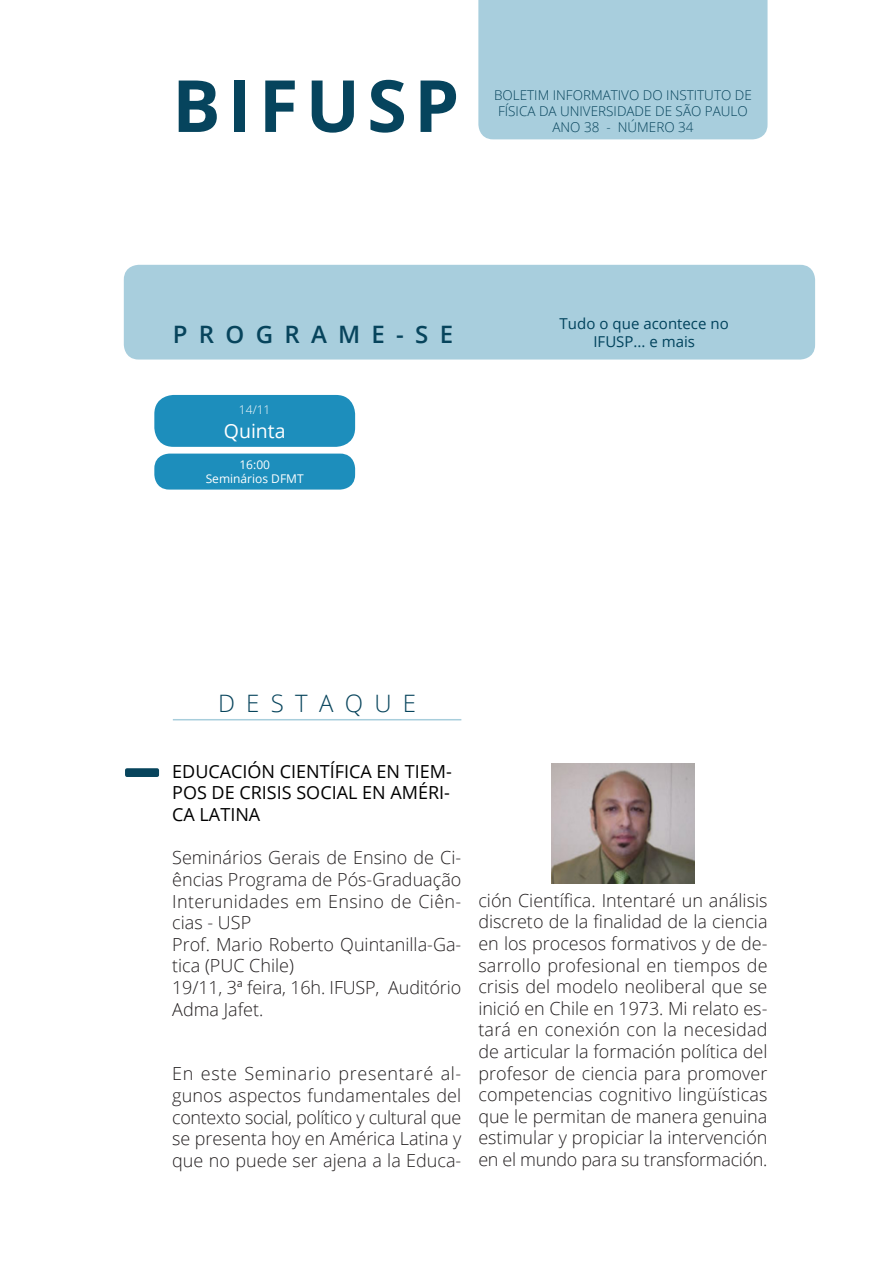
<style>
.page{position:relative;width:893px;height:1263px;background:#fff}
.page>*{position:absolute;margin:0;border:0;box-sizing:border-box;transform-origin:0 0}
.BIFUSP{font:700 72px "Open Sans";letter-spacing:.1em;color:#06445d}
.t1{font:600 24px "Open Sans";letter-spacing:.47em;color:#07445c}
.t2{font:300 24px "Open Sans";letter-spacing:.47em;color:#07445c}
.Dia_da_semana{font:19.5px "Open Sans";color:#fff}
.Corpo_de_texto{font:300 18px/21.6px "Open Sans";color:#231f20;text-align:justify}
.Título_do_conteúdo{font:18px/21.6px "Open Sans";color:#000;text-align:justify}
.Dia_da_semana-2{font:15px/18px "Open Sans";color:#00425c;text-align:center}
.Subtítulo_de_capa{font:300 13.5px/16.2px "Open Sans";color:#07445c}
.Texto_do_box{font:12px "Open Sans";color:#fff}
.Dia_do_mês{font:300 12px "Open Sans";color:#fff}
</style>
<div class="page">
<div style="left:124px;top:265px;width:691px;height:94px;background:#a8cedd;border-radius:15px"></div>
<div style="left:478px;top:0;width:289px;height:139px;background:#a8cedd"></div>
<hr style="left:173px;top:719px;width:288px;height:1px;background:#a8cedc">
<div style="left:126px;top:769px;width:32px;height:7px;background:#07445c"></div>
<div style="left:125px;top:768px;width:34px;height:9px;border:2px solid #07445c"></div>
<img style="left:551px;top:763px;width:144px;height:120px">
<div style="left:154px;top:454px;width:201px;height:36px;background:#1d8ebc;border-radius:15px"></div>
<div style="left:154px;top:395px;width:201px;height:52px;background:#1d8ebc;border-radius:19px"></div>
<p class="BIFUSP" style="left:172px;top:55px;width:289px">BIFUSP</p>
<p class="Subtítulo_de_capa" style="left:494px;top:86px;width:259px">BOLETIM INFORMATIVO DO INSTITUTO DE<br>FÍSICA DA UNIVERSIDADE DE SÃO PAULO</p>
<p class="Subtítulo_de_capa" style="left:552px;top:119px;width:143px">ANO 38 - NÚMERO 34</p>
<p class="t1" style="left:173px;top:318px;width:282px">PROGRAME-SE</p>
<p class="Dia_do_mês" style="left:239px;top:401px;width:33px">14/11</p>
<p class="Dia_da_semana" style="left:224px;top:417px;width:63px">Quinta</p>
<p class="Texto_do_box" style="left:239px;top:456px;width:32px">16:00</p>
<p class="Texto_do_box" style="left:206px;top:471px;width:99px">Seminários DFMT</p>
<p class="Dia_da_semana-2" style="left:560px;top:314px;width:171px">Tudo o que acontece no<br>IFUSP... e mais</p>
<p class="t2" style="left:218px;top:687px;width:200px">DESTAQUE</p>
<p class="Título_do_conteúdo" style="left:172px;top:760px;width:281px">EDUCACIÓN CIENTÍFICA EN TIEM-POS DE CRISIS SOCIAL EN AMÉRI-CA LATINA</p>
<p class="Corpo_de_texto" style="left:172px;top:846px;width:291px">Seminários Gerais de Ensino de Ci&shy;ências Programa de Pós-Graduação Interunidades em Ensino de Ciên&shy;cias - USP</p>
<p class="Corpo_de_texto" style="left:172px;top:933px;width:291px">Prof. Mario Roberto Quintanilla-Ga&shy;tica (PUC Chile)</p>
<p class="Corpo_de_texto" style="left:172px;top:976px;width:291px">19/11, 3ª feira, 16h. IFUSP, Auditório<br>Adma Jafet.</p>
<p class="Corpo_de_texto" style="left:172px;top:1062px;width:291px">En este Seminario presentaré al&shy;gunos aspectos fundamentales del contexto social, político y cultural que se presenta hoy en América Latina y que no puede ser ajena a la Educa-</p>
<p class="Corpo_de_texto" style="left:478px;top:889px;width:291px">ción Científica. Intentaré un análisis discreto de la finalidad de la ciencia en los procesos formativos y de de&shy;sarrollo profesional en tiempos de crisis del modelo neoliberal que se inició en Chile en 1973. Mi relato es&shy;tará en conexión con la necesidad de articular la formación política del profesor de ciencia para promover competencias cognitivo lingüísticas que le permitan de manera genuina estimular y propiciar la intervención en el mundo para su transformación.</p>
</div>
